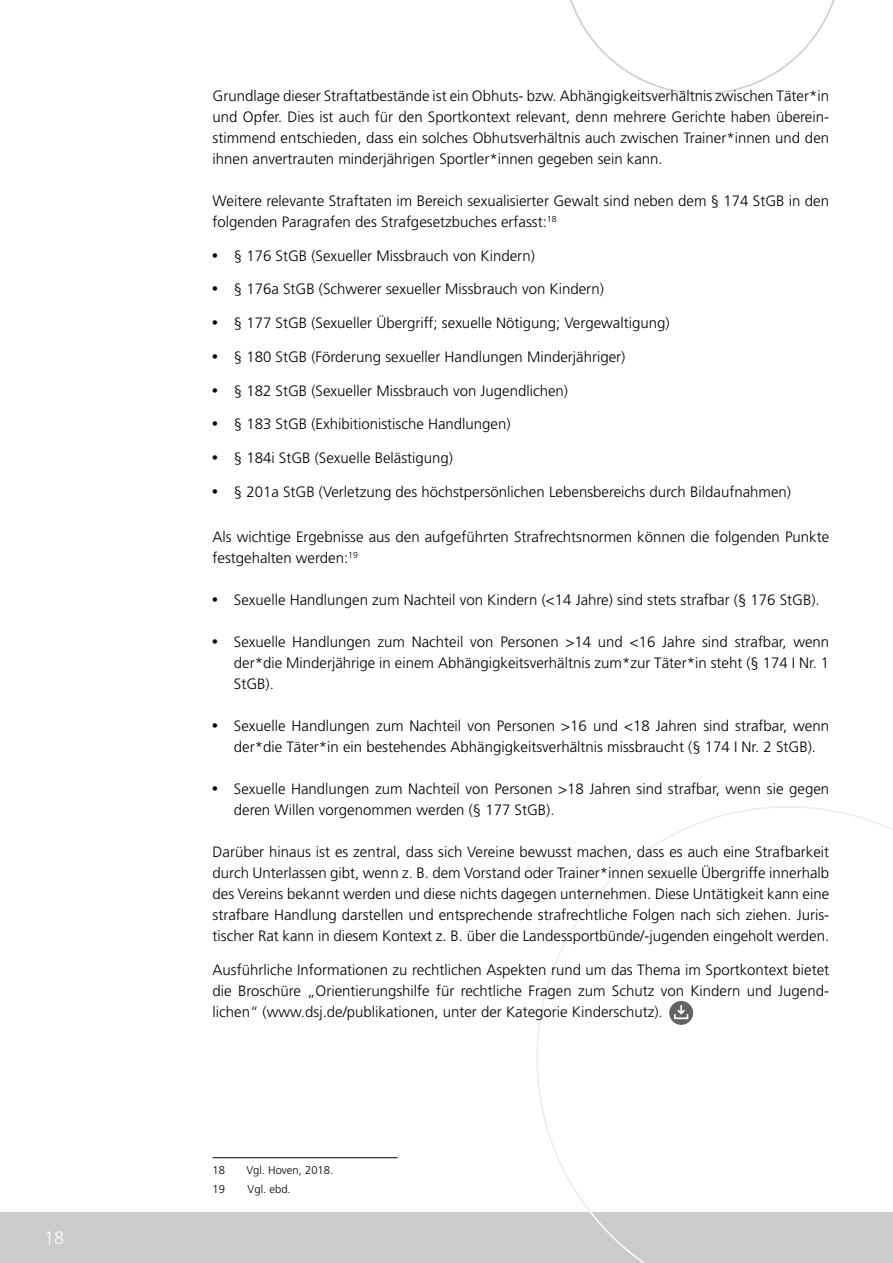
<style>
.page{position:relative;width:893px;height:1263px;background:#fff}
.page>*{position:absolute;margin:0;border:0;box-sizing:border-box;transform-origin:0 0}
.t1{font:300 18px "Frutiger";color:#fff}
.copy_links{font:300 15px/21px "Frutiger";color:#000;text-align:justify}
.Fließtext{font:300 15px/21px "Frutiger";color:#000;text-align:justify}
.Fußnote{font:300 11.25px "Frutiger";color:#000}
.s1{font-family:"Blur";font-weight:500}
</style>
<div class="page">
<svg style="left:536px;top:806px;width:357px;height:405px"></svg>
<svg style="left:570px;top:0;width:265px;height:94px"></svg>
<div style="left:0;top:1212px;width:893px;height:51px;background:#cbcbcb"></div>
<svg style="left:589px;top:1212px;width:56px;height:51px"></svg>
<hr style="left:213px;top:1157px;width:185px;height:1px;background:#000">
<div style="left:669px;top:1001px;width:24px;height:24px;background:#636363;border-radius:50%"></div>
<div style="left:674px;top:1014px;width:14px;height:5px;border:2px solid #fff"></div>
<svg style="left:676px;top:1006px;width:10px;height:10px"></svg>
<p class="t1" style="left:44px;top:1228px;width:22px">18</p>
<p class="Fließtext" style="left:213px;top:85px;width:618px">Grundlage dieser Straftatbestände ist ein Obhuts- bzw. Abhängigkeitsverhältnis zwischen Täter*in und Opfer. Dies ist auch für den Sportkontext relevant, denn mehrere Gerichte haben überein&shy;stimmend entschieden, dass ein solches Obhutsverhältnis auch zwischen Trainer*innen und den ihnen anvertrauten minderjährigen Sportler*innen gegeben sein kann.</p>
<p class="Fließtext" style="left:213px;top:190px;width:618px">Weitere relevante Straftaten im Bereich sexualisierter Gewalt sind neben dem § 174 StGB in den folgenden Paragrafen des Strafgesetzbuches erfasst:<sup>18</sup></p>
<p class="copy_links" style="left:213px;top:245px;width:324px"><span class="s1">•</span> § 176 StGB (Sexueller Missbrauch von Kindern)</p>
<p class="copy_links" style="left:213px;top:279px;width:393px"><span class="s1">•</span> § 176a StGB (Schwerer sexueller Missbrauch von Kindern)</p>
<p class="copy_links" style="left:213px;top:312px;width:458px"><span class="s1">•</span> § 177 StGB (Sexueller Übergriff; sexuelle Nötigung; Vergewaltigung)</p>
<p class="copy_links" style="left:213px;top:346px;width:414px"><span class="s1">•</span> § 180 StGB (Förderung sexueller Handlungen Minderjähriger)</p>
<p class="copy_links" style="left:213px;top:380px;width:357px"><span class="s1">•</span> § 182 StGB (Sexueller Missbrauch von Jugendlichen)</p>
<p class="copy_links" style="left:213px;top:414px;width:300px"><span class="s1">•</span> § 183 StGB (Exhibitionistische Handlungen)</p>
<p class="copy_links" style="left:213px;top:447px;width:242px"><span class="s1">•</span> § 184i StGB (Sexuelle Belästigung)</p>
<p class="copy_links" style="left:213px;top:481px;width:580px"><span class="s1">•</span> § 201a StGB (Verletzung des höchstpersönlichen Lebensbereichs durch Bildaufnahmen)</p>
<p class="Fließtext" style="left:213px;top:526px;width:618px">Als wichtige Ergebnisse aus den aufgeführten Strafrechtsnormen können die folgenden Punkte festgehalten werden:<sup>19</sup></p>
<p class="copy_links" style="left:213px;top:589px;width:609px"><span class="s1">•</span> Sexuelle Handlungen zum Nachteil von Kindern (&lt;14 Jahre) sind stets strafbar (§ 176 StGB).</p>
<p class="copy_links" style="left:234px;top:631px;width:597px;text-indent:-21px"><span class="s1">•</span> Sexuelle Handlungen zum Nachteil von Personen &gt;14 und &lt;16 Jahre sind strafbar, wenn der*die Minderjährige in einem Abhängigkeitsverhältnis zum*zur Täter*in steht (§ 174 I Nr. 1<br>StGB).</p>
<p class="copy_links" style="left:213px;top:715px;width:618px;text-align:center"><span class="s1">•</span> Sexuelle Handlungen zum Nachteil von Personen &gt;16 und &lt;18 Jahren sind strafbar, wenn der*die Täter*in ein bestehendes Abhängigkeitsverhältnis missbraucht (§ 174 I Nr. 2 StGB).</p>
<p class="copy_links" style="left:234px;top:778px;width:597px;text-indent:-21px"><span class="s1">•</span> Sexuelle Handlungen zum Nachteil von Personen &gt;18 Jahren sind strafbar, wenn sie gegen deren Willen vorgenommen werden (§ 177 StGB).</p>
<p class="copy_links" style="left:213px;top:841px;width:618px">Darüber hinaus ist es zentral, dass sich Vereine bewusst machen, dass es auch eine Strafbarkeit durch Unterlassen gibt, wenn z. B. dem Vorstand oder Trainer*innen sexuelle Übergriffe innerhalb des Vereins bekannt werden und diese nichts dagegen unternehmen. Diese Untätigkeit kann eine strafbare Handlung darstellen und entsprechende strafrechtliche Folgen nach sich ziehen. Juris&shy;tischer Rat kann in diesem Kontext z. B. über die Landessportbünde/-jugenden eingeholt werden.</p>
<p class="Fließtext" style="left:213px;top:959px;width:618px">Ausführliche Informationen zu rechtlichen Aspekten rund um das Thema im Sportkontext bietet die Broschüre „Orientierungshilfe für rechtliche Fragen zum Schutz von Kindern und Jugend&shy;lichen“ (www.dsj.de/publikationen, unter der Kategorie Kinderschutz).</p>
<p class="Fußnote" style="left:213px;top:1164px;width:14px">18</p>
<p class="Fußnote" style="left:246px;top:1164px;width:88px">Vgl. Hoven, 2018.</p>
<p class="Fußnote" style="left:213px;top:1182px;width:14px">19</p>
<p class="Fußnote" style="left:248px;top:1182px;width:45px">Vgl. ebd.</p>
</div>
